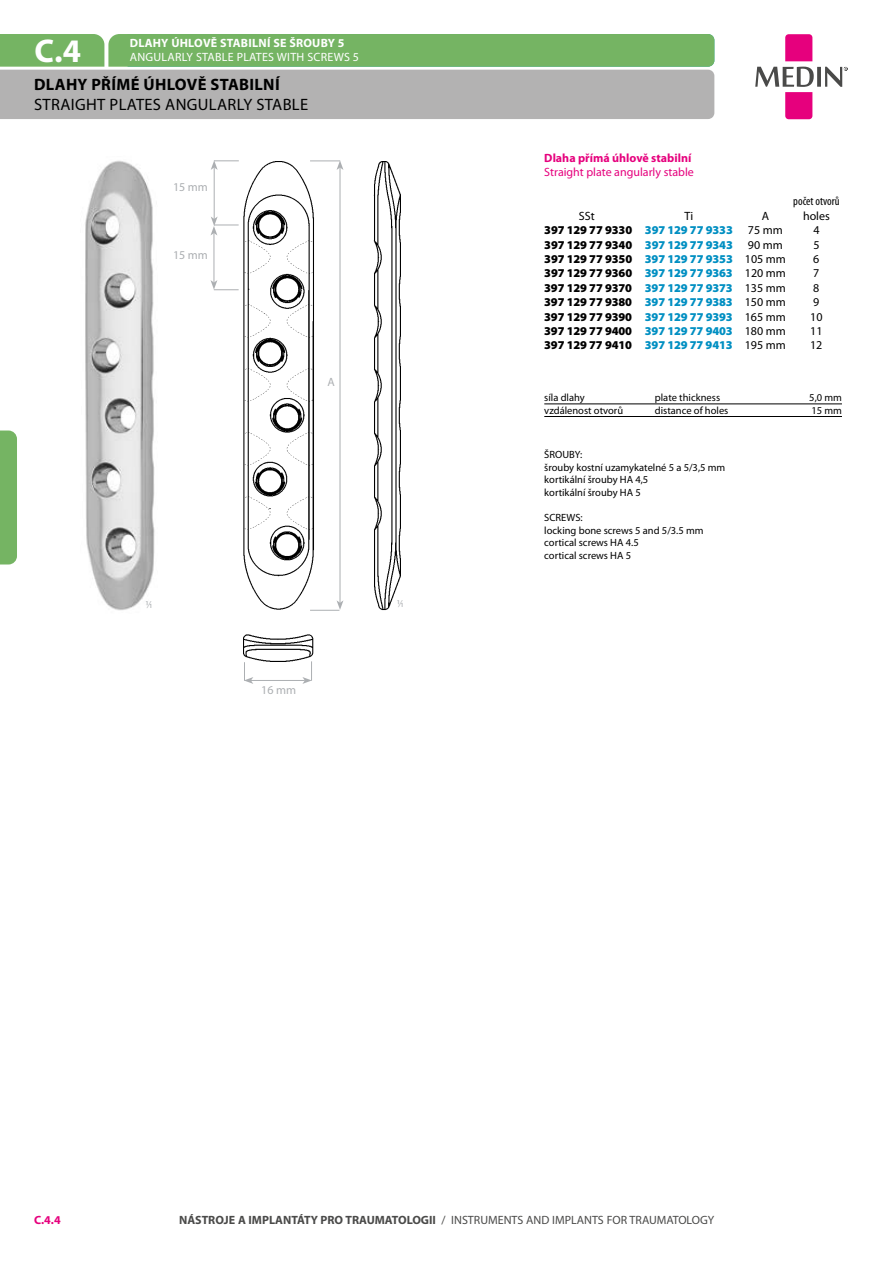
<style>
.page{position:relative;width:893px;height:1263px;background:#fff}
.page>*{position:absolute;margin:0;border:0;box-sizing:border-box;transform-origin:0 0}
.t1{font:700 33px "Myriad Pro";color:#fff}
.t2{font:16.5px "Myriad Pro";letter-spacing:.02em;color:#000}
.t3{font:700 16.5px "Myriad Pro";letter-spacing:.02em;color:#000}
.t4{font:900 12px "Myriad Pro";letter-spacing:-.01em;color:#000}
.t5{font:12px "Myriad Pro";color:#4a4a49}
.t6{font:12px "Myriad Pro";letter-spacing:.02em;color:#fff}
.t7{font:12px "Myriad Pro";color:#000}
.t8{font:700 12px "Myriad Pro";color:#e6007d}
.t9{font:700 12px "Myriad Pro";letter-spacing:.02em;color:#fff}
.t10{font:12px "Myriad Pro";color:#e6007d}
.t11{font:12px "Myriad Pro";color:#acafb2}
.t12{font:condensed 12px "Myriad Pro";color:#000}
.t13{font:10.5px/12.6px "Myriad Pro";color:#000}
.t14{font:10.5px "Myriad Pro";color:#acafb2}
.s1{color:#008fc2}
.s2{font-weight:400}
.s3{font-weight:700}
</style>
<div class="page">
<svg style="left:0;top:34px;width:714px;height:85px;background:#9db596"></svg>
<svg style="left:785px;top:34px;width:27px;height:27px"></svg>
<svg style="left:755px;top:67px;width:93px;height:52px"></svg>
<img style="left:85px;top:160px;width:70px;height:451px">
<img style="left:243px;top:161px;width:71px;height:449px">
<hr style="left:340px;top:168px;width:1px;height:435px;background:#acafb2">
<svg style="left:337px;top:160px;width:6px;height:10px"></svg>
<svg style="left:310px;top:600px;width:33px;height:11px"></svg>
<hr style="left:310px;top:161px;width:30px;height:1px;background:#acafb2">
<hr style="left:214px;top:233px;width:1px;height:49px;background:#acafb2">
<svg style="left:210px;top:280px;width:29px;height:10px"></svg>
<img style="left:373px;top:161px;width:28px;height:450px">
<img style="left:243px;top:634px;width:71px;height:27px">
<hr style="left:214px;top:167px;width:1px;height:52px;background:#acafb2">
<svg style="left:211px;top:160px;width:28px;height:10px"></svg>
<svg style="left:210px;top:216px;width:29px;height:19px"></svg>
<hr style="left:251px;top:680px;width:54px;height:1px;background:#acafb2">
<svg style="left:244px;top:662px;width:9px;height:22px"></svg>
<svg style="left:302px;top:661px;width:10px;height:23px"></svg>
<hr style="left:544px;top:404px;width:298px;height:1px;background:#000">
<hr style="left:544px;top:416px;width:298px;height:1px;background:#000">
<div style="left:0;top:430px;width:17px;height:134px;background:#75b463"></div>
<p class="t9" style="left:130px;top:35px;width:216px">DLAHY ÚHLOVĚ STABILNÍ SE ŠROUBY 5</p>
<p class="t6" style="left:130px;top:50px;width:231px">ANGULARLY STABLE PLATES WITH SCREWS 5</p>
<h2 class="t3" style="left:34px;top:74px;width:247px">DLAHY PŘÍMÉ ÚHLOVĚ STABILNÍ</h2>
<h2 class="t2" style="left:34px;top:94px;width:275px">STRAIGHT PLATES ANGULARLY STABLE</h2>
<h1 class="t1" style="left:34px;top:29px;width:48px">C.4</h1>
<p class="t11" style="left:173px;top:179px;width:36px">15 mm</p>
<p class="t11" style="left:173px;top:247px;width:36px">15 mm</p>
<p class="t11" style="left:327px;top:375px;width:9px">A</p>
<p class="t14" style="left:146px;top:598px;width:8px">1/1</p>
<p class="t14" style="left:397px;top:597px;width:8px">1/1</p>
<p class="t11" style="left:261px;top:683px;width:36px">16 mm</p>
<p class="t8" style="left:544px;top:150px;width:149px">Dlaha přímá úhlově stabilní</p>
<p class="t10" style="left:544px;top:165px;width:151px">Straight plate angularly stable</p>
<p class="t12" style="left:793px;top:194px;width:48px">počet otvorů</p>
<p class="t7" style="left:579px;top:208px;width:17px">SSt</p>
<p class="t7" style="left:684px;top:208px;width:10px">Ti</p>
<p class="t7" style="left:762px;top:208px;width:9px">A</p>
<p class="t7" style="left:803px;top:208px;width:28px">holes</p>
<p class="t4" style="left:544px;top:223px;width:190px">397 129 77 9330 <span class="s1">397 129 77 9333</span></p>
<p class="t7" style="left:748px;top:223px;width:36px">75 mm</p>
<p class="t7" style="left:813px;top:223px;width:8px">4</p>
<p class="t4" style="left:544px;top:238px;width:190px">397 129 77 9340 <span class="s1">397 129 77 9343</span></p>
<p class="t7" style="left:748px;top:237px;width:36px">90 mm</p>
<p class="t7" style="left:813px;top:237px;width:8px">5</p>
<p class="t4" style="left:544px;top:252px;width:243px">397 129 77 9350 <span class="s1">397 129 77 9353</span> <span class="s2">105 mm</span></p>
<p class="t7" style="left:813px;top:251px;width:8px">6</p>
<p class="t4" style="left:544px;top:266px;width:243px">397 129 77 9360 <span class="s1">397 129 77 9363</span> <span class="s2">120 mm</span></p>
<p class="t7" style="left:813px;top:266px;width:8px">7</p>
<p class="t4" style="left:544px;top:281px;width:243px">397 129 77 9370 <span class="s1">397 129 77 9373</span> <span class="s2">135 mm</span></p>
<p class="t7" style="left:813px;top:280px;width:8px">8</p>
<p class="t4" style="left:544px;top:295px;width:243px">397 129 77 9380 <span class="s1">397 129 77 9383</span> <span class="s2">150 mm</span></p>
<p class="t7" style="left:813px;top:295px;width:8px">9</p>
<p class="t4" style="left:544px;top:310px;width:243px">397 129 77 9390 <span class="s1">397 129 77 9393</span> <span class="s2">165 mm</span></p>
<p class="t7" style="left:810px;top:309px;width:14px">10</p>
<p class="t4" style="left:544px;top:324px;width:243px">397 129 77 9400 <span class="s1">397 129 77 9403</span> <span class="s2">180 mm</span></p>
<p class="t7" style="left:810px;top:323px;width:14px">11</p>
<p class="t4" style="left:544px;top:338px;width:243px">397 129 77 9410 <span class="s1">397 129 77 9413</span> <span class="s2">195 mm</span></p>
<p class="t7" style="left:810px;top:338px;width:14px">12</p>
<p class="t13" style="left:544px;top:391px;width:42px">síla dlahy</p>
<p class="t13" style="left:655px;top:391px;width:67px">plate thickness</p>
<p class="t13" style="left:809px;top:391px;width:34px">5,0 mm</p>
<p class="t13" style="left:544px;top:404px;width:80px">vzdálenost otvorů</p>
<p class="t13" style="left:655px;top:404px;width:75px">distance of holes</p>
<p class="t13" style="left:811px;top:404px;width:32px">15 mm</p>
<p class="t13" style="left:544px;top:448px;width:183px">ŠROUBY:<br>šrouby kostní uzamykatelné 5 a 5/3,5 mm kortikální šrouby HA 4,5<br>kortikální šrouby HA 5</p>
<p class="t13" style="left:544px;top:511px;width:161px">SCREWS:<br>locking bone screws 5 and 5/3.5 mm cortical screws HA 4.5<br>cortical screws HA 5</p>
<p class="t8" style="left:34px;top:1212px;width:28px">C.4.4</p>
<p class="t5" style="left:179px;top:1213px;width:537px"><span class="s3">NÁSTROJE A IMPLANTÁTY PRO TRAUMATOLOGII</span> / INSTRUMENTS AND IMPLANTS FOR TRAUMATOLOGY</p>
</div>
